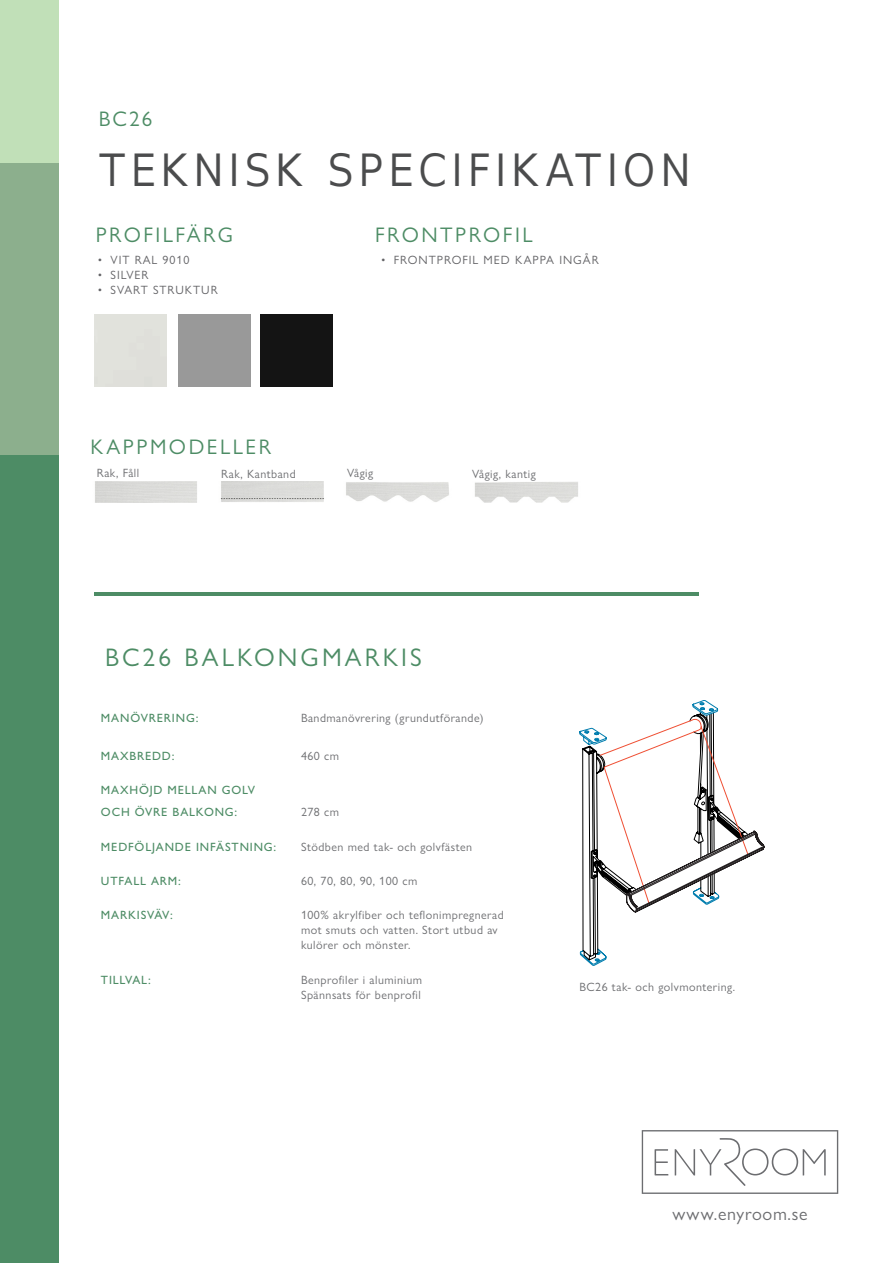
<style>
.page{position:relative;width:893px;height:1263px;background:#fff}
.page>*{position:absolute;margin:0;border:0;box-sizing:border-box;transform-origin:0 0}
.t1{font:46.95px "Gillius ADF";letter-spacing:.13em;color:#4b4c4d}
.Prod_kategori_s1{font:25.5px "Gill Sans Nova";letter-spacing:.12em;color:#4d8c65}
.Rubrik_färg{font:21.15px "Gill Sans Nova";letter-spacing:.12em;color:#4d8c65}
.Prod_namn_s2{font:21.15px "Gill Sans Nova";color:#4d8c65}
.Brödtext_s1{font:18px "Gill Sans Nova";letter-spacing:.04em;color:#6c6d70}
.Bröd-spec{font:12px/15px "Gill Sans Nova";letter-spacing:.04em;color:#6c6d70}
.Spec-rubrik{font:500 12px "Gill Sans Nova";letter-spacing:.07em;color:#4d8c65}
.t2{font:12px "Gill Sans Nova";letter-spacing:.08em;color:#636366}
</style>
<div class="page">
<svg style="left:579px;top:700px;width:185px;height:266px"></svg>
<div style="left:178px;top:314px;width:73px;height:73px;background:#999"></div>
<div style="left:260px;top:314px;width:73px;height:73px;background:#141414"></div>
<hr style="left:94px;top:592px;width:605px;height:3px;background:#4d8c65">
<img style="left:475px;top:482px;width:103px;height:20px">
<img style="left:346px;top:482px;width:103px;height:20px">
<img style="left:220px;top:482px;width:104px;height:20px">
<div style="left:0;top:454px;width:59px;height:809px;background:#4d8c65"></div>
<div style="left:0;top:0;width:59px;height:163px;background:#c1e0b8"></div>
<div style="left:0;top:163px;width:59px;height:291px;background:#8caf8d"></div>
<svg style="left:642px;top:1130px;width:196px;height:64px"></svg>
<p class="Prod_namn_s2" style="left:99px;top:106px;width:55px">BC26</p>
<p class="t1" style="left:99px;top:142px;width:593px">TEKNISK SPECIFIKATION</p>
<p class="Rubrik_färg" style="left:96px;top:222px;width:139px">PROFILFÄRG</p>
<p class="Rubrik_färg" style="left:375px;top:222px;width:159px">FRONTPROFIL</p>
<p class="t2" style="left:98px;top:253px;width:93px">• VIT RAL 9010</p>
<p class="t2" style="left:98px;top:268px;width:52px">• SILVER</p>
<p class="t2" style="left:98px;top:283px;width:121px">• SVART STRUKTUR</p>
<p class="t2" style="left:381px;top:253px;width:219px">• FRONTPROFIL MED KAPPA INGÅR</p>
<p class="Rubrik_färg" style="left:90px;top:434px;width:182px">KAPPMODELLER</p>
<p class="Bröd-spec" style="left:97px;top:465px;width:44px">Rak, Fåll</p>
<p class="Bröd-spec" style="left:221px;top:466px;width:76px">Rak, Kantband</p>
<p class="Bröd-spec" style="left:347px;top:465px;width:27px">Vågig</p>
<p class="Bröd-spec" style="left:472px;top:466px;width:65px">Vågig, kantig</p>
<p class="Prod_kategori_s1" style="left:105px;top:642px;width:318px">BC26 BALKONGMARKIS</p>
<p class="Spec-rubrik" style="left:101px;top:710px;width:99px">MANÖVRERING:</p>
<p class="Bröd-spec" style="left:301px;top:710px;width:184px">Bandmanövrering (grundutförande)</p>
<p class="Spec-rubrik" style="left:101px;top:748px;width:75px">MAXBREDD:</p>
<p class="Bröd-spec" style="left:301px;top:748px;width:40px">460 cm</p>
<p class="Spec-rubrik" style="left:101px;top:782px;width:156px">MAXHÖJD MELLAN GOLV</p>
<p class="Spec-rubrik" style="left:101px;top:805px;width:138px">OCH ÖVRE BALKONG:</p>
<p class="Bröd-spec" style="left:301px;top:804px;width:40px">278 cm</p>
<p class="Spec-rubrik" style="left:101px;top:839px;width:177px">MEDFÖLJANDE INFÄSTNING:</p>
<p class="Bröd-spec" style="left:301px;top:839px;width:173px">Stödben med tak- och golvfästen</p>
<p class="Spec-rubrik" style="left:101px;top:873px;width:81px">UTFALL ARM:</p>
<p class="Bröd-spec" style="left:301px;top:873px;width:118px">60, 70, 80, 90, 100 cm</p>
<p class="Spec-rubrik" style="left:101px;top:908px;width:73px">MARKISVÄV:</p>
<p class="Bröd-spec" style="left:301px;top:908px;width:204px">100% akrylfiber och teflonimpregnerad mot smuts och vatten. Stort utbud av kulörer och mönster.</p>
<p class="Spec-rubrik" style="left:101px;top:972px;width:51px">TILLVAL:</p>
<p class="Bröd-spec" style="left:301px;top:972px;width:123px">Benprofiler i aluminium</p>
<p class="Bröd-spec" style="left:301px;top:987px;width:121px">Spännsats för benprofil</p>
<p class="Bröd-spec" style="left:579px;top:979px;width:157px">BC26 tak- och golvmontering.</p>
<p class="Brödtext_s1" style="left:672px;top:1202px;width:137px">www.enyroom.se</p>
</div>
